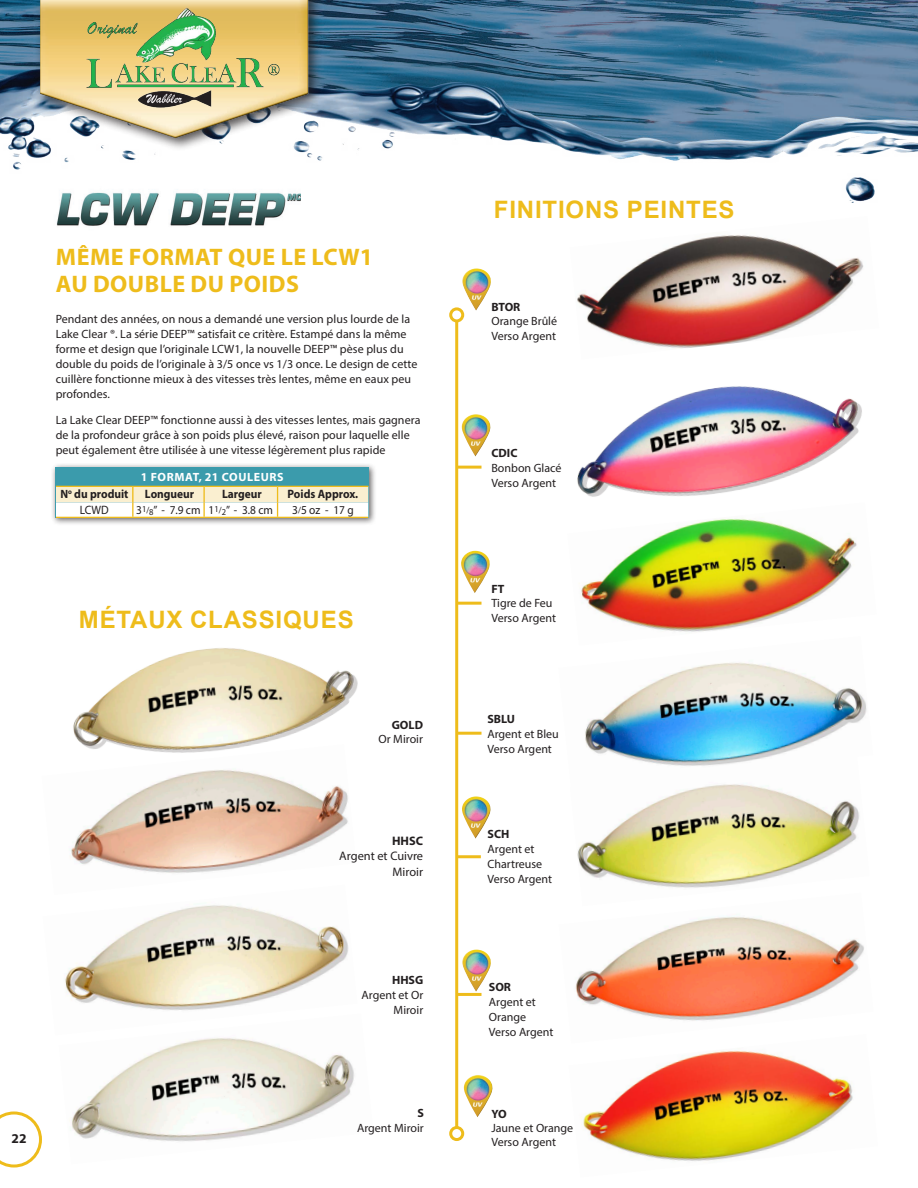
<style>
.page{position:relative;width:918px;height:1188px;background:#fff}
.page>*{position:absolute;margin:0;border:0;box-sizing:border-box;transform-origin:0 0}
.t1{font:700 24px "Myriad Pro";letter-spacing:.02em;color:#eebc1b}
.t2{font:700 24px "Arial";letter-spacing:.035em;color:#eebc1b}
.t3{font:700 13.5px "Myriad Pro";color:#231f20}
.t4{font:12.3px/15.5px "Myriad Pro";color:#231f20;text-align:right}
.t5{font:700 12.15px "Myriad Pro";color:#231f20;scale:.94 1}
.t6{font:12.15px "Myriad Pro";letter-spacing:-.005em;color:#231f20;scale:.94 1}
.t7{font:12px/15px "Myriad Pro";letter-spacing:.005em;color:#231f20}
.t8{font:700 12px "Myriad Pro";color:#231f20}
.t9{font:12px "Myriad Pro";letter-spacing:.005em;color:#231f20;scale:.94 1}
.t10{font:700 12px "Myriad Pro";letter-spacing:.05em;color:#fff}
.s1{font-size:12px}
.s2{font-size:9px}
.s3{font-size:9.15px}
.s4{font-weight:700}
</style>
<div class="page">
<img style="left:0;top:0;width:918px;height:202px">
<svg style="left:0;top:1112px;width:42px;height:56px"></svg>
<img style="left:583px;top:1050px;width:270px;height:111px">
<img style="left:579px;top:518px;width:278px;height:114px">
<img style="left:577px;top:235px;width:287px;height:113px">
<img style="left:577px;top:386px;width:285px;height:111px">
<div style="left:51px;top:463px;width:326px;height:63px;background:#231f20;opacity:.7"></div>
<div style="left:56px;top:468px;width:313px;height:50px;background:#3b9bac"></div>
<svg style="left:56px;top:486px;width:312px;height:31px;background:#faf2db"></svg>
<hr style="left:56px;top:517px;width:77px;height:1px;background:#eebc1b">
<hr style="left:133px;top:517px;width:71px;height:1px;background:#eebc1b">
<hr style="left:204px;top:517px;width:74px;height:1px;background:#eebc1b">
<hr style="left:278px;top:517px;width:90px;height:1px;background:#eebc1b">
<div style="left:35px;top:0;width:287px;height:151px;background:#231f20;opacity:.75"></div>
<img style="left:40px;top:0;width:268px;height:138px">
<img style="left:71px;top:8px;width:219px;height:101px">
<img style="left:462px;top:950px;width:29px;height:42px">
<img style="left:462px;top:796px;width:29px;height:43px">
<img style="left:462px;top:268px;width:29px;height:43px">
<img style="left:461px;top:414px;width:30px;height:43px">
<img style="left:461px;top:551px;width:29px;height:42px">
<img style="left:463px;top:1075px;width:30px;height:42px">
<hr style="left:457px;top:732px;width:25px;height:3px;background:#eebc1b">
<hr style="left:455px;top:321px;width:3px;height:807px;background:#eebc1b">
<div style="left:449px;top:307px;width:15px;height:15px;border:3px solid #eebc1b;border-radius:50%"></div>
<div style="left:449px;top:1126px;width:15px;height:15px;border:3px solid #eebc1b;border-radius:50%"></div>
<hr style="left:457px;top:466px;width:25px;height:3px;background:#eebc1b">
<hr style="left:457px;top:602px;width:25px;height:3px;background:#eebc1b">
<hr style="left:457px;top:993px;width:25px;height:3px;background:#eebc1b">
<hr style="left:456px;top:855px;width:25px;height:3px;background:#eebc1b">
<img style="left:585px;top:662px;width:282px;height:95px">
<img style="left:577px;top:757px;width:283px;height:131px">
<img style="left:575px;top:917px;width:289px;height:104px">
<img style="left:73px;top:648px;width:285px;height:96px">
<img style="left:70px;top:744px;width:278px;height:129px">
<img style="left:65px;top:905px;width:284px;height:105px">
<img style="left:72px;top:1038px;width:283px;height:104px">
<img style="left:49px;top:185px;width:251px;height:41px">
<p class="t1" style="left:56px;top:244px;width:319px">MÊME FORMAT QUE LE LCW1</p>
<p class="t1" style="left:56px;top:271px;width:245px">AU DOUBLE DU POIDS</p>
<p class="t7" style="left:56px;top:311px;width:363px">Pendant des années, on nous a demandé une version plus lourde de la Lake Clear ®. La série DEEP™ satisfait ce critère. Estampé dans la même forme et design que l’originale LCW1, la nouvelle DEEP™ pèse plus du double du poids de l’originale à 3/5 once vs 1/3 once. Le design de cette cuillère fonctionne mieux à des vitesses très lentes, même en eaux peu profondes.</p>
<p class="t7" style="left:56px;top:412px;width:366px">La Lake Clear DEEP™ fonctionne aussi à des vitesses lentes, mais gagnera de la profondeur grâce à son poids plus élevé, raison pour laquelle elle peut également être utilisée à une vitesse légèrement plus rapide</p>
<p class="t10" style="left:141px;top:470px;width:144px">1 FORMAT, 21 COULEURS</p>
<p class="t5" style="left:60px;top:487px;width:74px"><span class="s1">N</span><sup>o</sup> du produit</p>
<p class="t5" style="left:145px;top:487px;width:54px">Longueur</p>
<p class="t5" style="left:222px;top:487px;width:44px">Largeur</p>
<p class="t5" style="left:288px;top:487px;width:77px">Poids Approx.</p>
<p class="t6" style="left:80px;top:503px;width:32px">LCWD</p>
<p class="t9" style="left:136px;top:503px;width:70px">3<sup>1</sup><span class="s2">/8</span>” - 7.9 cm</p>
<p class="t9" style="left:209px;top:503px;width:70px">1<sup>1</sup><span class="s2">/2</span>” - 3.8 cm</p>
<p class="t6" style="left:292px;top:503px;width:67px">3<span class="s3">/</span>5 oz <span class="s1">- 17 g</span></p>
<p class="t2" style="left:79px;top:602px;width:276px">MÉTAUX CLASSIQUES</p>
<p class="t8" style="left:392px;top:718px;width:33px">GOLD</p>
<p class="t7" style="left:379px;top:731px;width:46px">Or Miroir</p>
<p class="t4" style="left:339px;top:833px;width:85px"><span class="s4">HHSC<br></span>Argent et Cuivre</p>
<p class="t4" style="left:393px;top:863px;width:32px">Miroir</p>
<p class="t3" style="left:12px;top:1131px;width:16px">22</p>
<p class="t7" style="left:362px;top:973px;width:63px;text-align:right"><span class="s4">HHSG<br></span>Argent et Or</p>
<p class="t7" style="left:394px;top:1003px;width:31px">Miroir</p>
<p class="t8" style="left:417px;top:1107px;width:8px">S</p>
<p class="t7" style="left:357px;top:1120px;width:68px">Argent Miroir</p>
<p class="t2" style="left:494px;top:193px;width:242px">FINITIONS PEINTES</p>
<p class="t8" style="left:491px;top:300px;width:30px">BTOR</p>
<p class="t7" style="left:491px;top:314px;width:67px">Orange Brûlé</p>
<p class="t7" style="left:491px;top:328px;width:66px">Verso Argent</p>
<p class="t8" style="left:491px;top:446px;width:28px">CDIC</p>
<p class="t7" style="left:491px;top:460px;width:72px">Bonbon Glacé</p>
<p class="t7" style="left:491px;top:475px;width:66px">Verso Argent</p>
<p class="t8" style="left:491px;top:582px;width:14px">FT</p>
<p class="t7" style="left:491px;top:596px;width:63px">Tigre de Feu</p>
<p class="t7" style="left:491px;top:610px;width:66px">Verso Argent</p>
<p class="t8" style="left:487px;top:712px;width:29px">SBLU</p>
<p class="t7" style="left:487px;top:726px;width:73px">Argent et Bleu</p>
<p class="t7" style="left:487px;top:741px;width:66px">Verso Argent</p>
<p class="t8" style="left:488px;top:828px;width:23px">SCH</p>
<p class="t7" style="left:488px;top:842px;width:48px">Argent et</p>
<p class="t7" style="left:488px;top:857px;width:56px">Chartreuse</p>
<p class="t7" style="left:488px;top:872px;width:66px">Verso Argent</p>
<p class="t8" style="left:489px;top:981px;width:24px">SOR</p>
<p class="t7" style="left:489px;top:995px;width:48px">Argent et<br>Orange</p>
<p class="t7" style="left:489px;top:1025px;width:66px">Verso Argent</p>
<p class="t8" style="left:491px;top:1107px;width:17px">YO</p>
<p class="t7" style="left:491px;top:1120px;width:83px">Jaune et Orange</p>
<p class="t7" style="left:491px;top:1135px;width:66px">Verso Argent</p>
</div>
